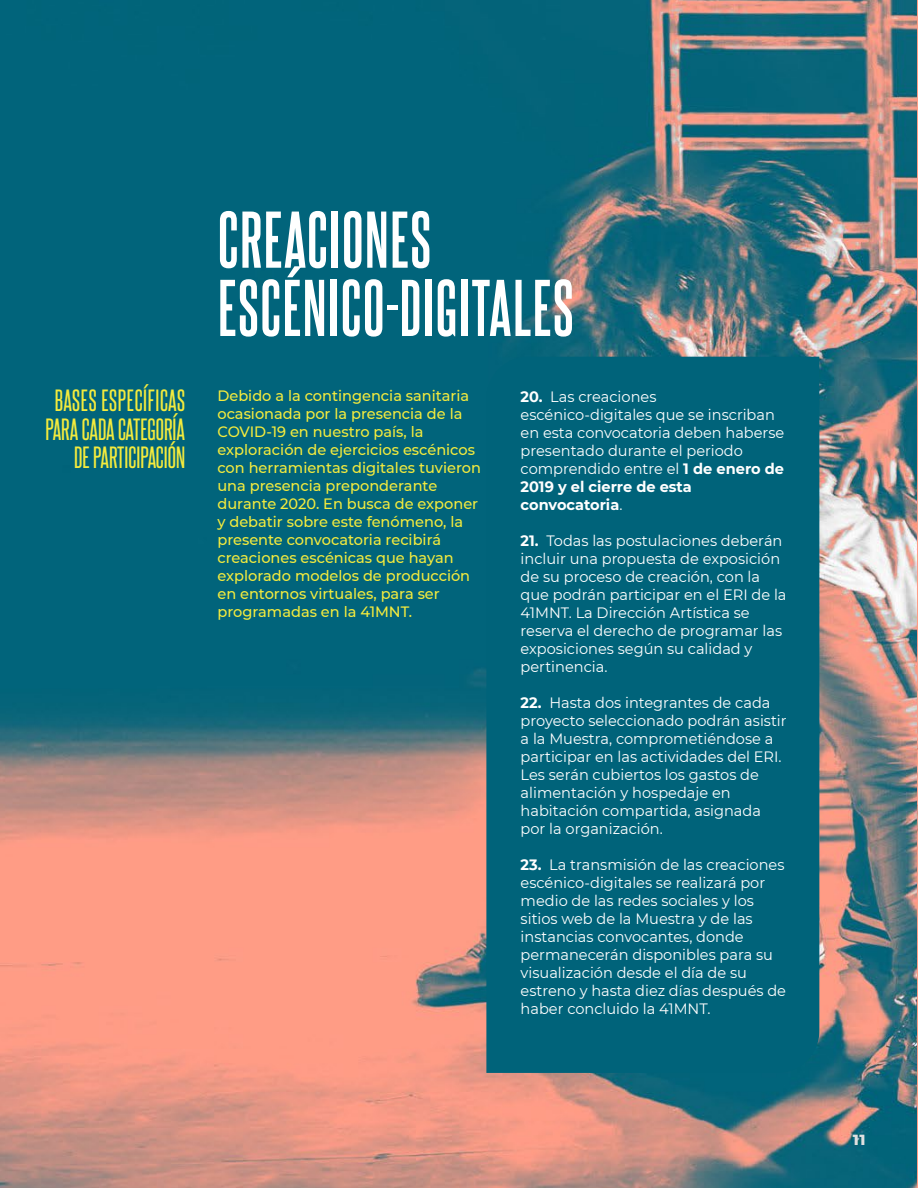
<style>
.page{position:relative;width:918px;height:1188px;background:#fff}
.page>*{position:absolute;margin:0;border:0;box-sizing:border-box;transform-origin:0 0}
.t1{font:700 68.25px/68.2px "Steelfish Rg";letter-spacing:.025em;color:#fff}
.t2{font:26.4px/28.5px "Steelfish Rg";color:#f4eb3d;text-align:right}
.t3{font:15px/18px "Montserrat";color:#fff}
.t4{font:500 15px/18px "Montserrat";color:#f4eb3d}
.t5{font:800 15px "Montserrat";color:#e0e0e0}
.s1{font-weight:700}
</style>
<div class="page">
<img style="left:0;top:0;width:918px;height:1188px">
<div style="left:486px;top:357px;width:333px;height:716px;background:#00637a"></div>
<h2 class="t2" style="left:45px;top:384px;width:141px">BASES ESPECÍFICAS<br>PARA CADA CATEGORÍA<br>DE PARTICIPACIÓN</h2>
<h1 class="t1" style="left:218px;top:200px;width:357px">CREACIONES<br>ESCÉNICO-DIGITALES</h1>
<p class="t4" style="left:217px;top:386px;width:265px">Debido a la contingencia sanitaria ocasionada por la presencia de la<br>COVID-19 en nuestro país, la exploración de ejercicios escénicos con herramientas digitales tuvieron una presencia preponderante durante 2020. En busca de exponer y debatir sobre este fenómeno, la presente convocatoria recibirá creaciones escénicas que hayan explorado modelos de producción en entornos virtuales, para ser programadas en la 41MNT.</p>
<p class="t3" style="left:521px;top:387px;width:265px"><span class="s1">20.</span> Las creaciones escénico-digitales que se inscriban en esta convocatoria deben haberse presentado durante el periodo comprendido entre el <span class="s1">1 de enero de<br>2019 y el cierre de esta convocatoria</span>.</p>
<p class="t3" style="left:521px;top:531px;width:267px"><span class="s1">21.</span> Todas las postulaciones deberán incluir una propuesta de exposición de su proceso de creación, con la que podrán participar en el ERI de la<br>41MNT. La Dirección Artística se reserva el derecho de programar las exposiciones según su calidad y pertinencia.</p>
<p class="t3" style="left:521px;top:693px;width:268px"><span class="s1">22.</span> Hasta dos integrantes de cada proyecto seleccionado podrán asistir a la Muestra, comprometiéndose a participar en las actividades del ERI.<br>Les serán cubiertos los gastos de alimentación y hospedaje en habitación compartida, asignada por la organización.</p>
<p class="t3" style="left:521px;top:855px;width:267px"><span class="s1">23.</span> La transmisión de las creaciones escénico-digitales se realizará por medio de las redes sociales y los sitios web de la Muestra y de las instancias convocantes, donde permanecerán disponibles para su visualización desde el día de su estreno y hasta diez días después de haber concluido la 41MNT.</p>
<p class="t5" style="left:853px;top:1129px;width:14px">11</p>
</div>
